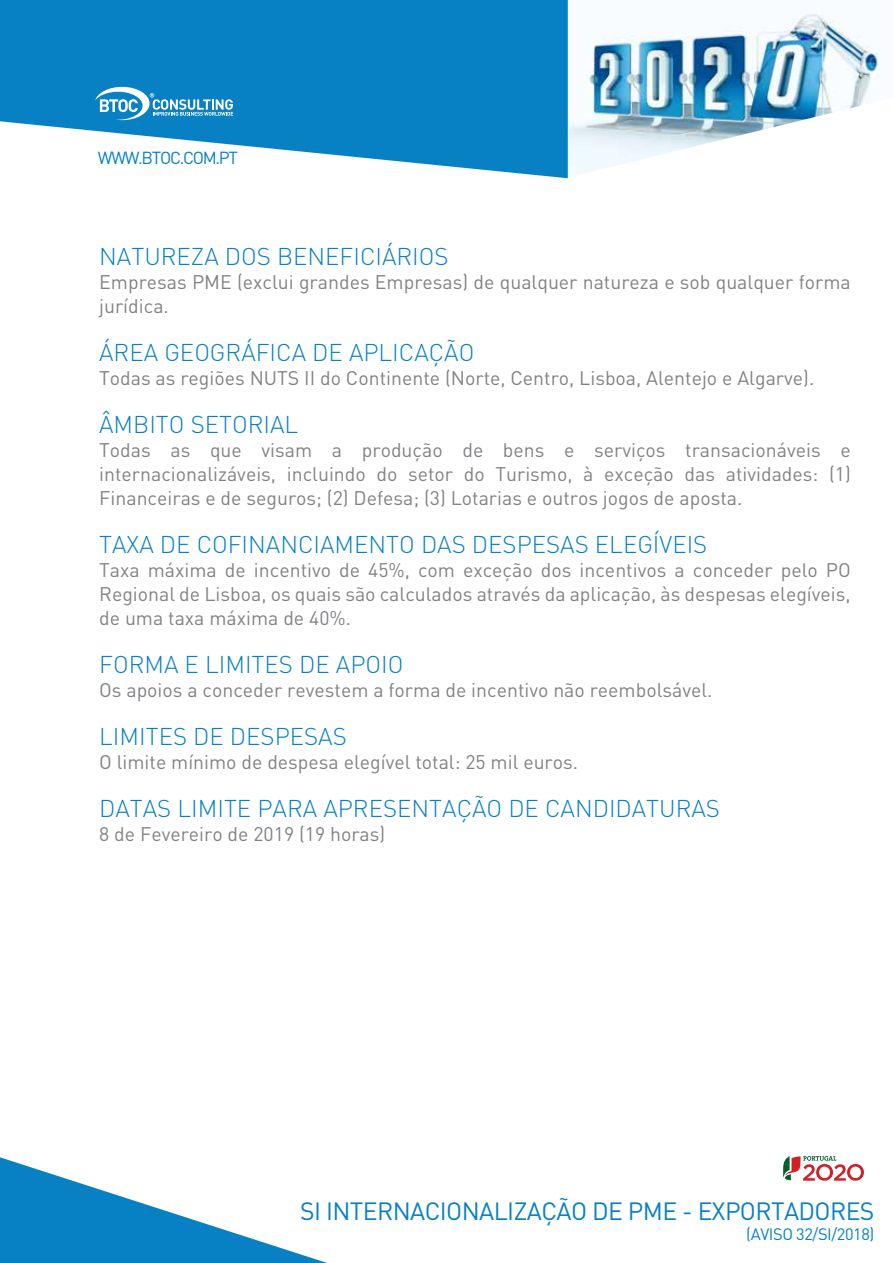
<style>
.page{position:relative;width:893px;height:1263px;background:#fff}
.page>*{position:absolute;margin:0;border:0;box-sizing:border-box;transform-origin:0 0}
.t1{font:24.75px "DIN Pro";letter-spacing:-.025em;color:#0780c4}
.t2{font:300 24px "DIN Pro";color:#0780c4}
.t3{font:19.5px/24px "DIN Pro";color:#808285;text-align:justify}
.t4{font:17.25px "DIN Pro";letter-spacing:-.075em;color:#0780c4}
.t5{font:16.35px "DIN Pro";letter-spacing:-.025em;color:#0780c4}
</style>
<div class="page">
<img style="left:568px;top:14px;width:311px;height:163px">
<svg style="left:0;top:0;width:568px;height:178px;fill:#0780c4"></svg>
<svg style="left:783px;top:1156px;width:81px;height:25px"></svg>
<svg style="left:0;top:1157px;width:327px;height:106px"></svg>
<svg style="left:95px;top:87px;width:138px;height:33px"></svg>
<p class="t4" style="left:98px;top:146px;width:142px">WWW.BTOC.COM.PT</p>
<p class="t2" style="left:99px;top:240px;width:351px">NATUREZA DOS BENEFICIÁRIOS</p>
<p class="t3" style="left:99px;top:269px;width:753px">Empresas PME (exclui grandes Empresas) de qualquer natureza e sob qualquer forma jurídica.</p>
<p class="t2" style="left:99px;top:336px;width:377px">ÁREA GEOGRÁFICA DE APLICAÇÃO</p>
<p class="t3" style="left:99px;top:365px;width:716px">Todas as regiões NUTS II do Continente (Norte, Centro, Lisboa, Alentejo e Algarve).</p>
<p class="t2" style="left:99px;top:408px;width:201px">ÂMBITO SETORIAL</p>
<p class="t3" style="left:99px;top:437px;width:753px">Todas as que visam a produção de bens e serviços transacionáveis e internacionalizáveis, incluindo do setor do Turismo, à exceção das atividades: (1)<br>Financeiras e de seguros; (2) Defesa; (3) Lotarias e outros jogos de aposta.</p>
<p class="t2" style="left:99px;top:528px;width:610px">TAXA DE COFINANCIAMENTO DAS DESPESAS ELEGÍVEIS</p>
<p class="t3" style="left:99px;top:557px;width:753px">Taxa máxima de incentivo de 45%, com exceção dos incentivos a conceder pelo PO Regional de Lisboa, os quais são calculados através da aplicação, às despesas elegíveis, de uma taxa máxima de 40%.</p>
<p class="t2" style="left:99px;top:648px;width:306px">FORMA E LIMITES DE APOIO</p>
<p class="t3" style="left:99px;top:677px;width:615px">Os apoios a conceder revestem a forma de incentivo não reembolsável.</p>
<p class="t2" style="left:99px;top:720px;width:249px">LIMITES DE DESPESAS</p>
<p class="t3" style="left:99px;top:749px;width:480px">O limite mínimo de despesa elegível total: 25 mil euros.</p>
<p class="t2" style="left:99px;top:792px;width:622px">DATAS LIMITE PARA APRESENTAÇÃO DE CANDIDATURAS</p>
<p class="t3" style="left:99px;top:821px;width:288px">8 de Fevereiro de 2019 (19 horas)</p>
<p class="t1" style="left:300px;top:1194px;width:576px">SI INTERNACIONALIZAÇÃO DE PME - EXPORTADORES</p>
<p class="t5" style="left:746px;top:1223px;width:130px">(AVISO 32/SI/2018)</p>
</div>
